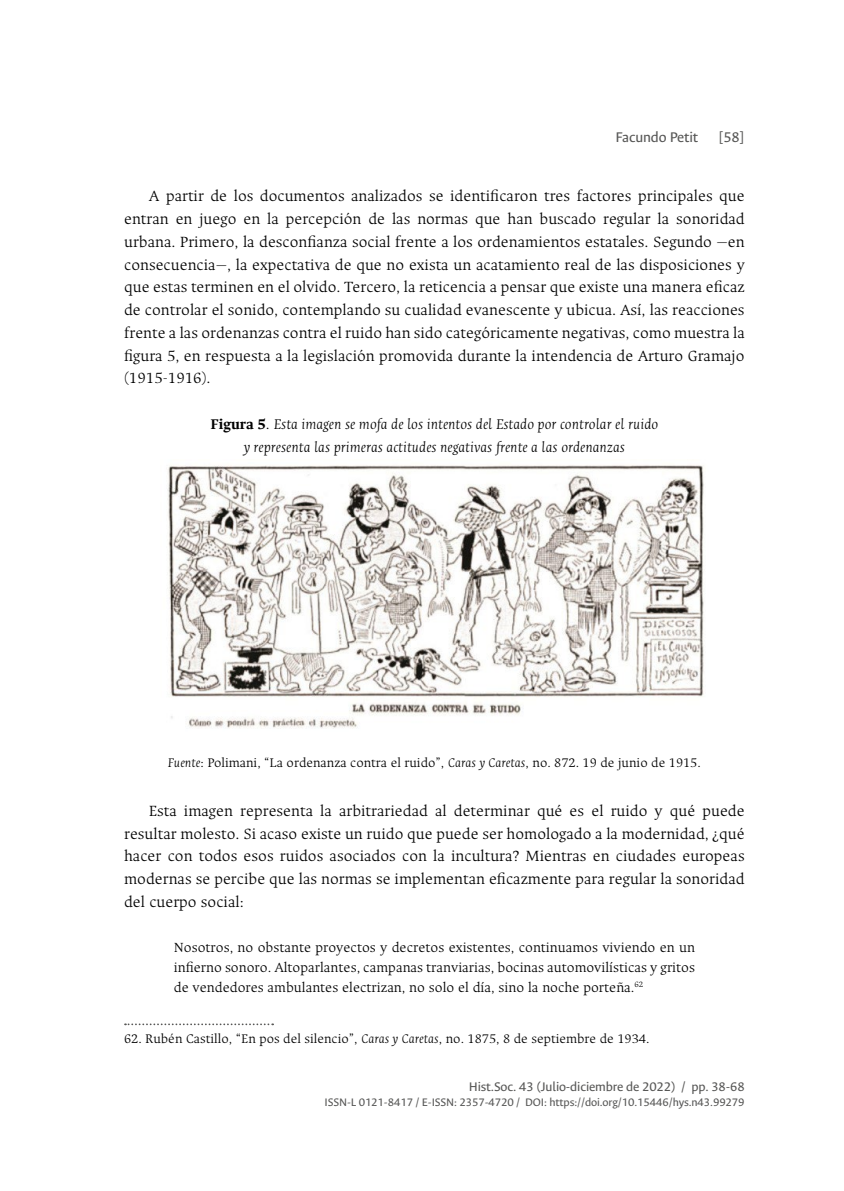
<style>
.page{position:relative;width:844px;height:1191px;background:#fff}
.page>*{position:absolute;margin:0;border:0;box-sizing:border-box;transform-origin:0 0}
.t1{font:300 16.62px/22.8px "Ancizar Serif";color:#000;text-align:justify}
.t2{font:italic 300 15.75px/22.8px "Ancizar Serif";color:#000;text-align:center}
.t3{font:15.75px "Ancizar Sans";letter-spacing:-.01em;color:#575756}
.t4{font:300 14.88px/20.1px "Ancizar Serif";color:#000;text-align:justify}
.t5{font:300 14px "Ancizar Serif";color:#000}
.t6{font:14px "Ancizar Sans";letter-spacing:-.01em;color:#575756}
.t7{font:12.25px "Ancizar Sans";letter-spacing:-.01em;color:#575756}
.s1{font-weight:700;font-style:normal}
.s2{font-style:normal}
.s3{font-style:italic}
</style>
<div class="page">
<img style="left:167px;top:465px;width:537px;height:264px">
<svg style="left:125px;top:1023px;width:148px;height:2px"></svg>
<p class="t3" style="left:615px;top:128px;width:84px">Facundo Petit</p>
<p class="t3" style="left:718px;top:128px;width:28px">[58]</p>
<p class="t1" style="left:124px;top:185px;width:622px;text-indent:25px">A partir de los documentos analizados se identificaron tres factores principales que entran en juego en la percepción de las normas que han buscado regular la sonoridad urbana. Primero, la desconfianza social frente a los ordenamientos estatales. Segundo —en consecuencia—, la expectativa de que no exista un acatamiento real de las disposiciones y que estas terminen en el olvido. Tercero, la reticencia a pensar que existe una manera eficaz de controlar el sonido, contemplando su cualidad evanescente y ubicua. Así, las reacciones frente a las ordenanzas contra el ruido han sido categóricamente negativas, como muestra la figura 5, en respuesta a la legislación promovida durante la intendencia de Arturo Gramajo (1915-1916).</p>
<p class="t2" style="left:210px;top:413px;width:449px"><span class="s1">Figura 5</span><span class="s2">.</span> Esta imagen se mofa de los intentos del Estado por controlar el ruido y representa las primeras actitudes negativas frente a las ordenanzas</p>
<p class="t5" style="left:168px;top:754px;width:534px"><span class="s3">Fuente</span>: Polimani, “La ordenanza contra el ruido”, <span class="s3">Caras y Caretas</span>, no. 872. 19 de junio de 1915.</p>
<p class="t1" style="left:124px;top:799px;width:622px;text-indent:25px">Esta imagen representa la arbitrariedad al determinar qué es el ruido y qué puede resultar molesto. Si acaso existe un ruido que puede ser homologado a la modernidad, ¿qué hacer con todos esos ruidos asociados con la incultura? Mientras en ciudades europeas modernas se percibe que las normas se implementan eficazmente para regular la sonoridad del cuerpo social:</p>
<p class="t4" style="left:174px;top:937px;width:522px">Nosotros, no obstante proyectos y decretos existentes, continuamos viviendo en un infierno sonoro. Altoparlantes, campanas tranviarias, bocinas automovilísticas y gritos de vendedores ambulantes electrizan, no solo el día, sino la noche porteña.<sup>62</sup></p>
<p class="t5" style="left:124px;top:1030px;width:526px">62. Rubén Castillo, “En pos del silencio”, <span class="s3">Caras y Caretas</span>, no. 1875, 8 de septiembre de 1934.</p>
<p class="t6" style="left:468px;top:1079px;width:277px">Hist.Soc. 43 (Julio-diciembre de 2022) / pp. 38-68</p>
<p class="t7" style="left:324px;top:1095px;width:421px">ISSN-L 0121-8417 / E-ISSN: 2357-4720 / DOI: https://doi.org/10.15446/hys.n43.99279</p>
</div>
